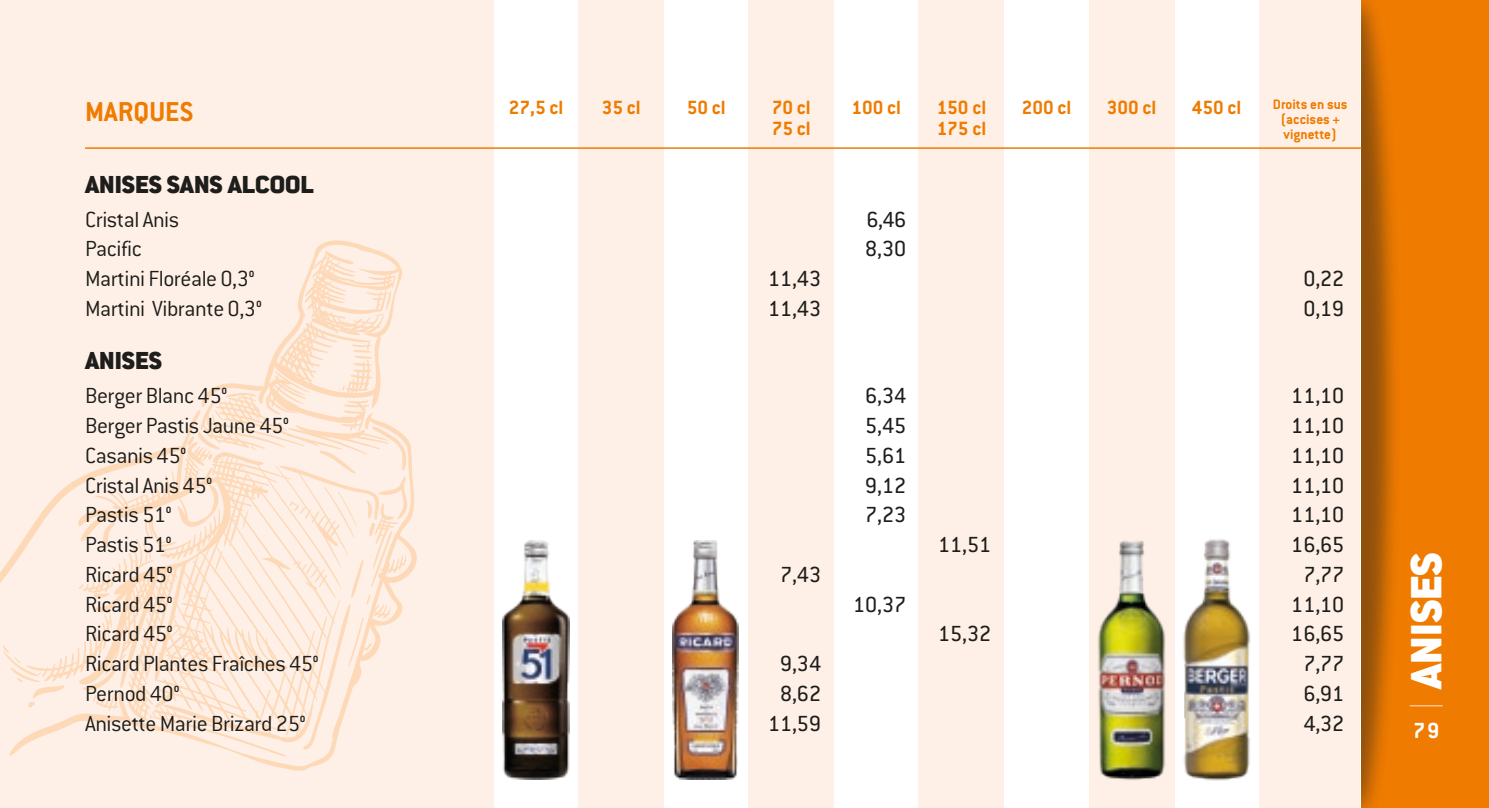
<style>
.page{position:relative;width:1489px;height:808px;background:#fff}
.page>*{position:absolute;margin:0;border:0;box-sizing:border-box;transform-origin:0 0}
.t1{font:900 48px "Conduit ITC";color:#fff}
.t2{font:700 30px "Conduit ITC";color:#ef7b00}
.t3{font:900 27px "Conduit ITC";color:#1d1d1b}
.t4{font:300 24px "Conduit ITC";letter-spacing:-.02em;color:#1d1d1b}
.t5{font:24px "Conduit ITC";color:#1d1d1b}
.t6{font:700 24px "Conduit ITC";color:#fff}
.t7{font:700 21px/21px "Conduit ITC";color:#ef7b00}
.t8{font:700 15px/15px "Conduit ITC";color:#ef7b00;text-align:center}
</style>
<div class="page">
<div style="left:1361px;top:0;width:127px;height:808px;background:#ef7b00"></div>
<div style="left:1361px;top:0;width:40px;height:808px;background:#1d1d1b;opacity:.45"></div>
<div style="left:918px;top:0;width:85px;height:808px;background:#fef0e6"></div>
<div style="left:748px;top:0;width:85px;height:808px;background:#fef0e6"></div>
<div style="left:578px;top:0;width:85px;height:808px;background:#fef0e6"></div>
<div style="left:0;top:0;width:493px;height:808px;background:#fef0e6"></div>
<div style="left:1089px;top:0;width:85px;height:808px;background:#fef0e6"></div>
<div style="left:1259px;top:0;width:100px;height:808px;background:#fef0e6"></div>
<hr style="left:85px;top:147px;width:1276px;height:2px;background:#ef7b00">
<svg style="left:0;top:240px;width:417px;height:531px"></svg>
<hr style="left:1409px;top:705px;width:33px;height:1px;background:#fac18b">
<img style="left:672px;top:541px;width:66px;height:238px">
<img style="left:503px;top:540px;width:66px;height:240px">
<img style="left:1098px;top:541px;width:68px;height:240px">
<img style="left:1183px;top:539px;width:68px;height:242px">
<p class="t2" style="left:85px;top:93px;width:110px">MARQUES</p>
<p class="t7" style="left:509px;top:96px;width:56px">27,5 cl</p>
<p class="t7" style="left:601px;top:96px;width:40px">35 cl</p>
<p class="t7" style="left:686px;top:96px;width:40px">50 cl</p>
<p class="t7" style="left:771px;top:96px;width:40px">70 cl<br>75 cl</p>
<p class="t7" style="left:851px;top:96px;width:51px">100 cl</p>
<p class="t7" style="left:936px;top:96px;width:51px">150 cl<br>175 cl</p>
<p class="t7" style="left:1021px;top:96px;width:51px">200 cl</p>
<p class="t7" style="left:1106px;top:96px;width:51px">300 cl</p>
<p class="t7" style="left:1191px;top:96px;width:51px">450 cl</p>
<p class="t8" style="left:1272px;top:97px;width:76px">Droits en sus (accises + vignette)</p>
<p class="t3" style="left:85px;top:168px;width:230px">ANISES SANS ALCOOL</p>
<p class="t4" style="left:85px;top:205px;width:96px">Cristal Anis</p>
<p class="t5" style="left:866px;top:205px;width:41px">6,46</p>
<p class="t4" style="left:85px;top:234px;width:58px">Pacific</p>
<p class="t5" style="left:865px;top:234px;width:42px">8,30</p>
<p class="t4" style="left:85px;top:264px;width:171px">Martini Floréale 0,3°</p>
<p class="t5" style="left:768px;top:264px;width:55px">11,43</p>
<p class="t5" style="left:1303px;top:264px;width:42px">0,22</p>
<p class="t4" style="left:85px;top:294px;width:178px">Martini Vibrante 0,3°</p>
<p class="t5" style="left:768px;top:294px;width:55px">11,43</p>
<p class="t5" style="left:1303px;top:294px;width:42px">0,19</p>
<p class="t3" style="left:85px;top:345px;width:78px">ANISES</p>
<p class="t4" style="left:85px;top:381px;width:144px">Berger Blanc 45°</p>
<p class="t5" style="left:865px;top:381px;width:42px">6,34</p>
<p class="t5" style="left:1291px;top:381px;width:55px">11,10</p>
<p class="t4" style="left:85px;top:411px;width:206px">Berger Pastis Jaune 45°</p>
<p class="t5" style="left:865px;top:411px;width:42px">5,45</p>
<p class="t5" style="left:1291px;top:411px;width:55px">11,10</p>
<p class="t4" style="left:85px;top:441px;width:103px">Casanis 45°</p>
<p class="t5" style="left:865px;top:441px;width:42px">5,61</p>
<p class="t5" style="left:1291px;top:441px;width:55px">11,10</p>
<p class="t4" style="left:85px;top:471px;width:129px">Cristal Anis 45°</p>
<p class="t5" style="left:865px;top:471px;width:42px">9,12</p>
<p class="t5" style="left:1291px;top:471px;width:55px">11,10</p>
<p class="t4" style="left:85px;top:500px;width:88px">Pastis 51°</p>
<p class="t5" style="left:865px;top:500px;width:42px">7,23</p>
<p class="t5" style="left:1291px;top:500px;width:55px">11,10</p>
<p class="t4" style="left:85px;top:530px;width:88px">Pastis 51°</p>
<p class="t5" style="left:938px;top:530px;width:55px">11,51</p>
<p class="t5" style="left:1291px;top:530px;width:55px">16,65</p>
<p class="t4" style="left:85px;top:560px;width:89px">Ricard 45°</p>
<p class="t5" style="left:780px;top:560px;width:42px">7,43</p>
<p class="t5" style="left:1303px;top:560px;width:42px">7,77</p>
<p class="t4" style="left:85px;top:590px;width:89px">Ricard 45°</p>
<p class="t5" style="left:853px;top:590px;width:55px">10,37</p>
<p class="t5" style="left:1291px;top:590px;width:55px">11,10</p>
<p class="t4" style="left:85px;top:619px;width:89px">Ricard 45°</p>
<p class="t5" style="left:938px;top:619px;width:55px">15,32</p>
<p class="t5" style="left:1291px;top:619px;width:55px">16,65</p>
<p class="t4" style="left:85px;top:649px;width:235px">Ricard Plantes Fraîches 45°</p>
<p class="t5" style="left:780px;top:649px;width:42px">9,34</p>
<p class="t5" style="left:1303px;top:649px;width:42px">7,77</p>
<p class="t4" style="left:85px;top:679px;width:96px">Pernod 40°</p>
<p class="t5" style="left:780px;top:679px;width:42px">8,62</p>
<p class="t5" style="left:1303px;top:679px;width:42px">6,91</p>
<p class="t4" style="left:85px;top:709px;width:222px">Anisette Marie Brizard 25°</p>
<p class="t5" style="left:768px;top:709px;width:55px">11,59</p>
<p class="t5" style="left:1303px;top:709px;width:42px">4,32</p>
<h1 class="t1" style="left:1397px;top:689px;width:138px;rotate:-90deg">ANISES</h1>
<p class="t6" style="left:1412px;top:716px;width:28px">79</p>
</div>
